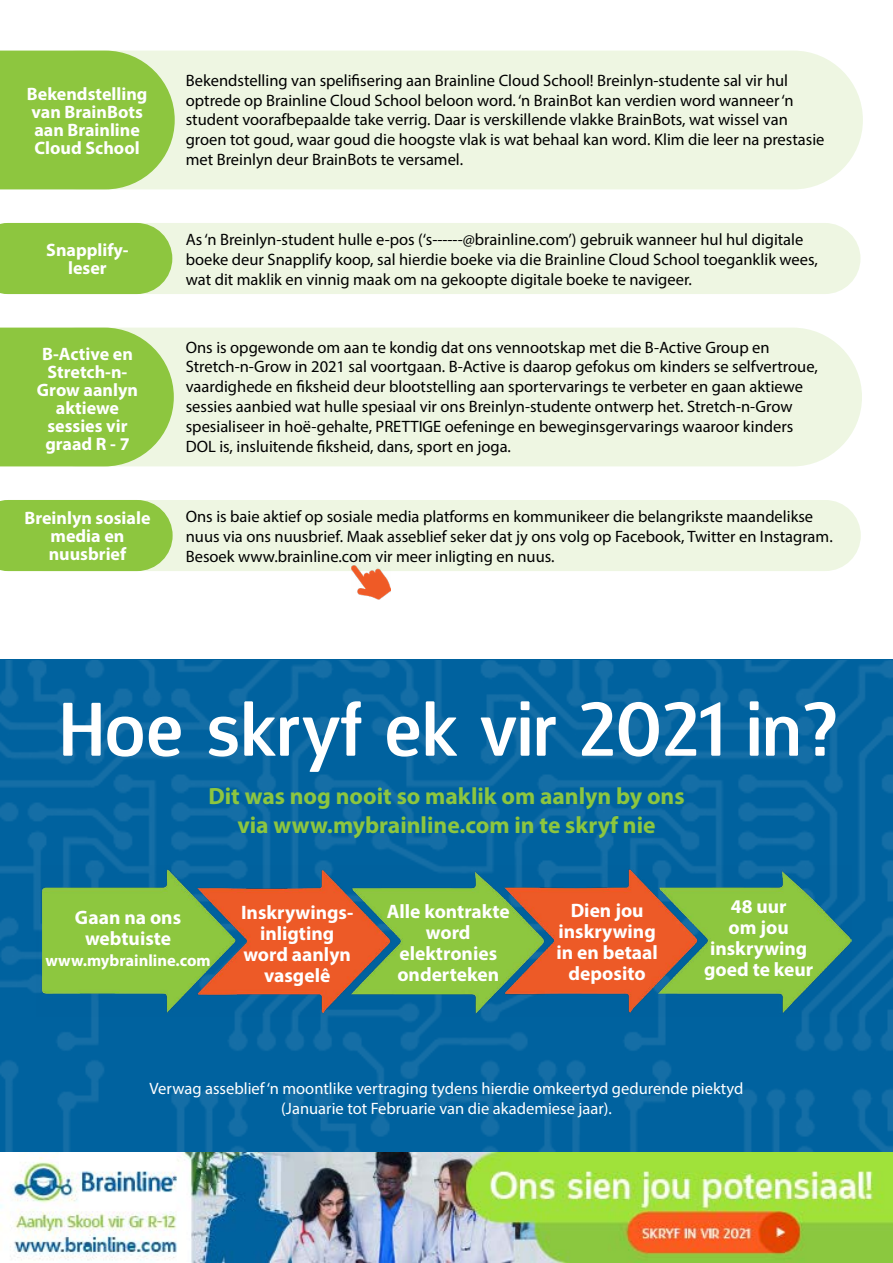
<style>
.page{position:relative;width:893px;height:1263px;background:#fff}
.page>*{position:absolute;margin:0;border:0;box-sizing:border-box;transform-origin:0 0}
.t1{font:73.5px "Designosaur";color:#fff}
.t2{font:700 23.55px/28.2px "Myriad Pro";color:#8dc63f;text-align:center}
.t3{font:700 19.5px/21px "Myriad Pro";color:#fff;text-align:center}
.t4{font:700 18px/18px "Myriad Pro";color:#fff;text-align:center}
.t5{font:16.5px/19.8px "Myriad Pro";color:#000}
.t6{font:16.5px/19.8px "Myriad Pro";color:#fff;text-align:center}
.t7{font:700 16.5px "Myriad Pro";color:#fff}
</style>
<div class="page">
<img style="left:0;top:660px;width:893px;height:492px">
<img style="left:36px;top:865px;width:815px;height:151px">
<div style="left:10px;top:51px;width:853px;height:138px;background:#eef6e2;border-radius:69px"></div>
<svg style="left:0;top:51px;width:175px;height:138px;background:#95ca4c"></svg>
<div style="left:10px;top:328px;width:852px;height:138px;background:#eef6e2;border-radius:69px"></div>
<svg style="left:0;top:328px;width:174px;height:138px;background:#94c94a"></svg>
<div style="left:8px;top:223px;width:852px;height:71px;background:#eef6e2;border-radius:36px"></div>
<div style="left:0;top:223px;width:172px;height:71px;background:#8dc63f"></div>
<div style="left:8px;top:500px;width:853px;height:71px;background:#eef6e2;border-radius:36px"></div>
<div style="left:0;top:500px;width:173px;height:71px;background:#8dc63f"></div>
<img style="left:351px;top:565px;width:39px;height:35px">
<img style="left:0;top:1152px;width:893px;height:111px">
<p class="t4" style="left:27px;top:85px;width:122px;text-align:left">Bekendstelling van BrainBots aan Brainline<br>Cloud School</p>
<p class="t4" style="left:46px;top:240px;width:84px">Snapplify&shy;leser</p>
<p class="t4" style="left:37px;top:344px;width:103px">B-Active en<br>Stretch-n-<br>Grow aanlyn aktiewe sessies vir graad R - 7</p>
<p class="t4" style="left:25px;top:509px;width:128px">Breinlyn sosiale media en nuusbrief</p>
<p class="t5" style="left:186px;top:70px;width:640px">Bekendstelling van spelifisering aan Brainline Cloud School! Breinlyn-studente sal vir hul optrede op Brainline Cloud School beloon word. ‘n BrainBot kan verdien word wanneer ‘n student voorafbepaalde take verrig. Daar is verskillende vlakke BrainBots, wat wissel van groen tot goud, waar goud die hoogste vlak is wat behaal kan word. Klim die leer na prestasie met Breinlyn deur BrainBots te versamel.</p>
<p class="t5" style="left:186px;top:229px;width:634px">As ‘n Breinlyn-student hulle e-pos (‘s------@brainline.com’) gebruik wanneer hul hul digitale boeke deur Snapplify koop, sal hierdie boeke via die Brainline Cloud School toeganklik wees, wat dit maklik en vinnig maak om na gekoopte digitale boeke te navigeer.</p>
<p class="t5" style="left:186px;top:337px;width:634px">Ons is opgewonde om aan te kondig dat ons vennootskap met die B-Active Group en Stretch-n-Grow in 2021 sal voortgaan. B-Active is daarop gefokus om kinders se selfvertroue, vaardighede en fiksheid deur blootstelling aan sportervarings te verbeter en gaan aktiewe sessies aanbied wat hulle spesiaal vir ons Breinlyn-studente ontwerp het. Stretch-n-Grow spesialiseer in hoë-gehalte, PRETTIGE oefeninge en beweginsgervarings waaroor kinders DOL is, insluitende fiksheid, dans, sport en joga.</p>
<p class="t5" style="left:186px;top:506px;width:648px">Ons is baie aktief op sosiale media platforms en kommunikeer die belangrikste maandelikse nuus via ons nuusbrief. Maak asseblief seker dat jy ons volg op Facebook, Twitter en Instagram.<br>Besoek www.brainline.com vir meer inligting en nuus.</p>
<h1 class="t1" style="left:60px;top:668px;width:781px">Hoe skryf ek vir 2021 in?</h1>
<h2 class="t2" style="left:208px;top:781px;width:478px">Dit was nog nooit so maklik om aanlyn by ons via www.mybrainline.com in te skryf nie</h2>
<p class="t3" style="left:75px;top:906px;width:108px">Gaan na ons webtuiste</p>
<p class="t7" style="left:45px;top:949px;width:167px">www.mybrainline.com</p>
<p class="t3" style="left:241px;top:901px;width:114px">Inskrywings&shy;inligting word aanlyn vasgelê</p>
<p class="t3" style="left:387px;top:901px;width:125px">Alle kontrakte word elektronies onderteken</p>
<p class="t3" style="left:556px;top:899px;width:103px">Dien jou inskrywing in en betaal deposito</p>
<p class="t3" style="left:704px;top:895px;width:111px">48 uur<br>om jou inskrywing goed te keur</p>
<p class="t6" style="left:150px;top:1078px;width:595px">Verwag asseblief ‘n moontlike vertraging tydens hierdie omkeertyd gedurende piektyd (Januarie tot Februarie van die akademiese jaar).</p>
</div>
